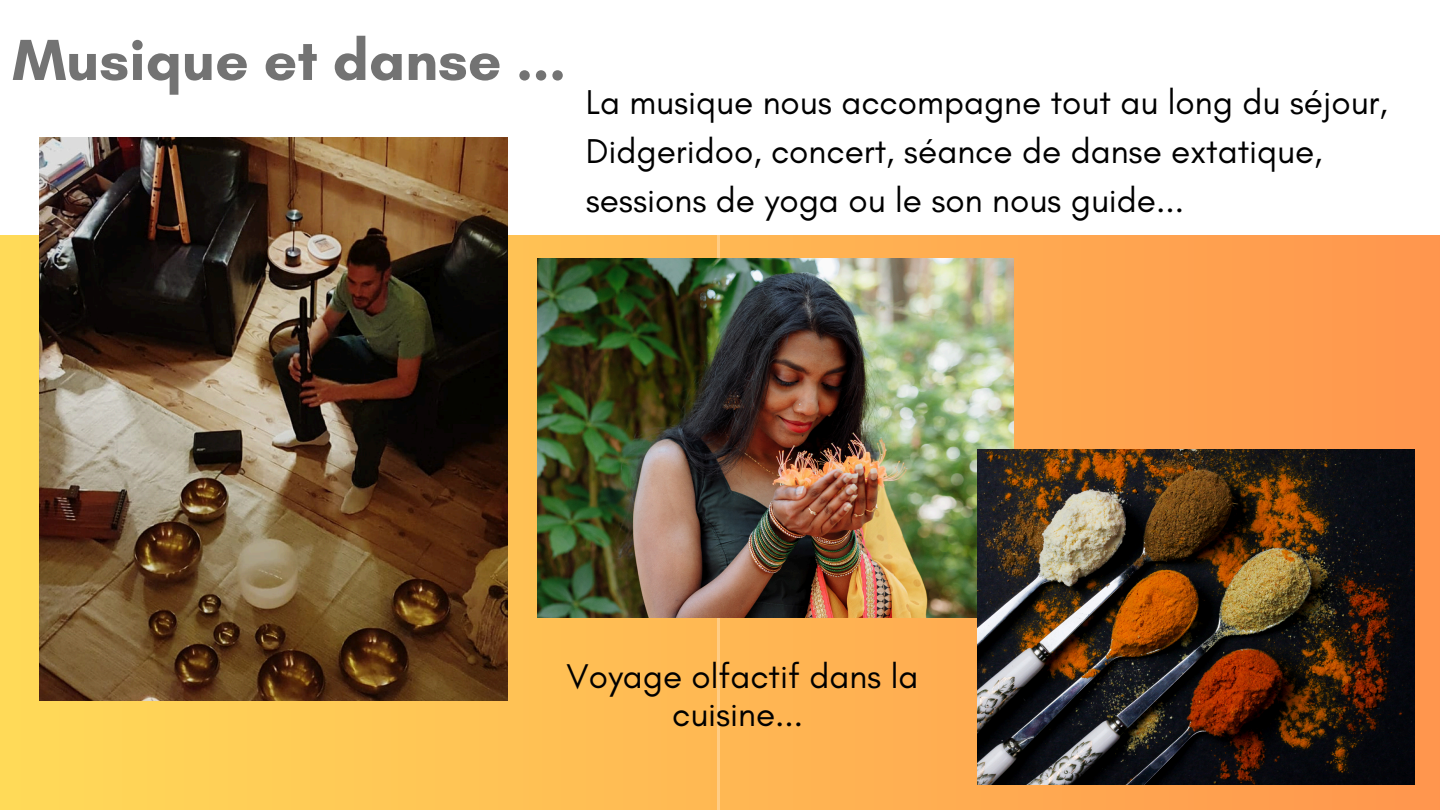
<style>
.page{position:relative;width:1440px;height:810px;background:#fff}
.page>*{position:absolute;margin:0;border:0;box-sizing:border-box;transform-origin:0 0}
.t1{font:700 59px "Glacial Indifference";color:#737373}
.t2{font:35.1px/49px "Glacial Indifference";color:#000}
.t3{font:35px/38.2px "Glacial Indifference";color:#000;text-align:center}
</style>
<div class="page">
<div style="left:0;top:236px;width:1440px;height:574px;background:linear-gradient(to right,#ffdb59,#fc944e)"></div>
<hr style="left:718px;top:0;width:2px;height:810px;background:#fff">
<img style="left:40px;top:137px;width:467px;height:564px">
<img style="left:538px;top:259px;width:475px;height:358px">
<img style="left:977px;top:449px;width:438px;height:335px">
<p class="t1" style="left:12px;top:24px;width:555px">Musique et danse ...</p>
<h1 class="t2" style="left:586px;top:77px;width:803px">La musique nous accompagne tout au long du séjour,<br>Didgeridoo, concert, séance de danse extatique, sessions de yoga ou le son nous guide...</h1>
<p class="t3" style="left:567px;top:656px;width:353px">Voyage olfactif dans la cuisine...</p>
</div>
